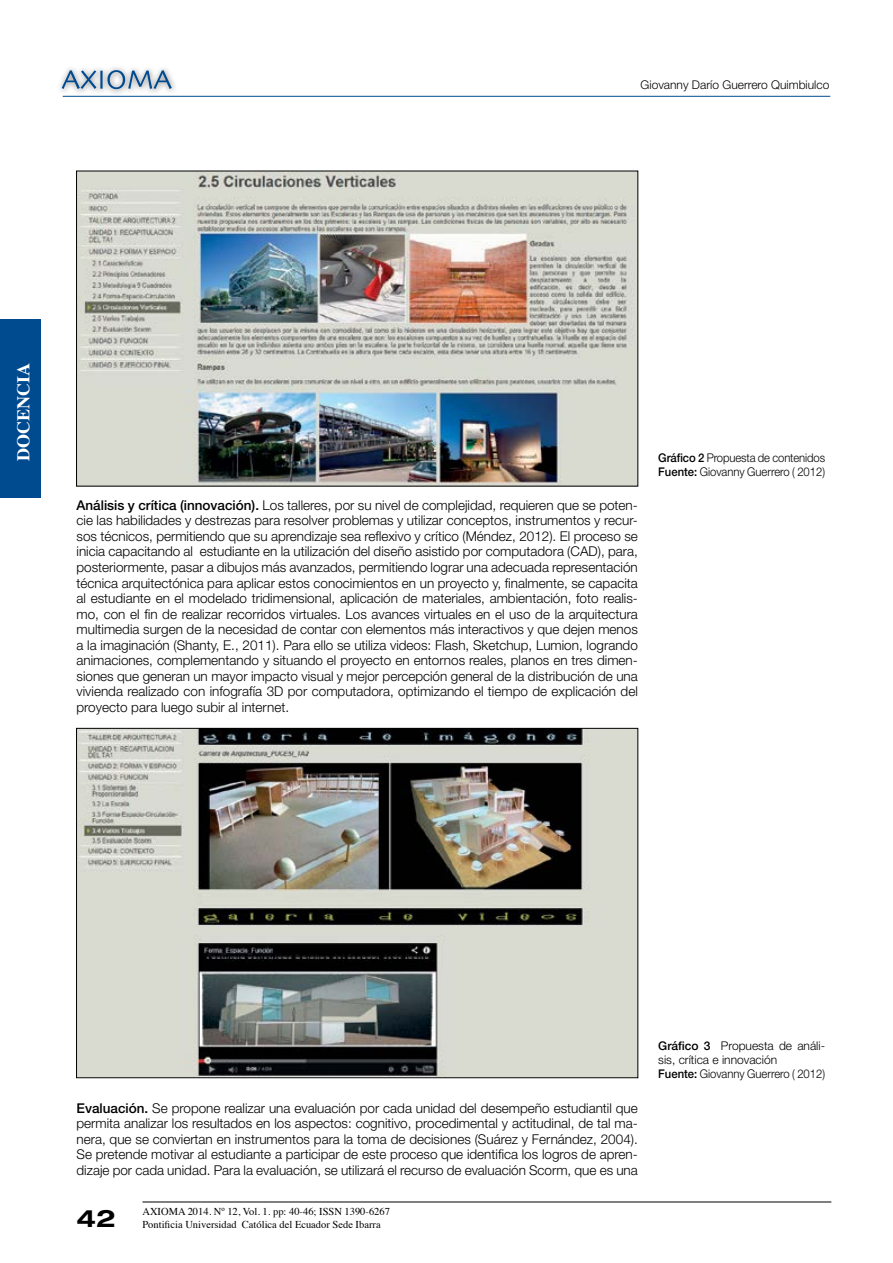
<style>
.page{position:relative;width:893px;height:1263px;background:#fff}
.page>*{position:absolute;margin:0;border:0;box-sizing:border-box;transform-origin:0 0}
.t1{font:700 expanded 24px "Helvetica Neue";color:#000}
.t2{font:700 18px "Times";color:#fff}
.t3{font:300 13.5px/15.5px "Helvetica Neue";color:#000;text-align:justify}
.t4{font:300 12px/13.8px "Helvetica Neue";color:#000}
.t5{font:300 12px/13.8px "Helvetica Neue";color:#000;scale:.94 1}
.t6{font:10.5px/12.6px "Times";color:#000}
.s1{font-weight:500}
</style>
<div class="page">
<div style="left:0;top:319px;width:40px;height:178px;background:#004a8f"></div>
<hr style="left:142px;top:1201px;width:689px;height:1px;background:#000">
<div style="left:56px;top:65px;width:122px;height:31px;background:#000;opacity:.51"></div>
<svg style="left:62px;top:70px;width:110px;height:19px;background:#a4b8ca"></svg>
<hr style="left:63px;top:96px;width:767px;height:1px;background:#004a8f">
<img style="left:78px;top:730px;width:558px;height:346px">
<img style="left:78px;top:173px;width:558px;height:311px">
<p class="t4" style="left:641px;top:77px;width:190px">Giovanny Darío Guerrero Quimbiulco</p>
<h2 class="t2" style="left:6px;top:461px;width:99px;rotate:-90deg">DOCENCIA</h2>
<p class="t3" style="left:77px;top:497px;width:563px"><span class="s1">Análisis y crítica (innovación).</span> Los talleres, por su nivel de complejidad, requieren que se poten&shy;cie las habilidades y destrezas para resolver problemas y utilizar conceptos, instrumentos y recur&shy;sos técnicos, permitiendo que su aprendizaje sea reflexivo y crítico (Méndez, 2012). El proceso se inicia capacitando al estudiante en la utilización del diseño asistido por computadora (CAD), para, posteriormente, pasar a dibujos más avanzados, permitiendo lograr una adecuada representación técnica arquitectónica para aplicar estos conocimientos en un proyecto y, finalmente, se capacita al estudiante en el modelado tridimensional, aplicación de materiales, ambientación, foto realis&shy;mo, con el fin de realizar recorridos virtuales. Los avances virtuales en el uso de la arquitectura multimedia surgen de la necesidad de contar con elementos más interactivos y que dejen menos a la imaginación (Shanty, E., 2011). Para ello se utiliza videos: Flash, Sketchup, Lumion, logrando animaciones, complementando y situando el proyecto en entornos reales, planos en tres dimen&shy;siones que generan un mayor impacto visual y mejor percepción general de la distribución de una vivienda realizado con infografía 3D por computadora, optimizando el tiempo de explicación del proyecto para luego subir al internet.</p>
<p class="t5" style="left:658px;top:451px;width:179px"><span class="s1">Gráfico 2</span> Propuesta de contenidos<br><span class="s1">Fuente:</span> Giovanny Guerrero ( 2012)</p>
<p class="t3" style="left:77px;top:1100px;width:563px"><span class="s1">Evaluación.</span> Se propone realizar una evaluación por cada unidad del desempeño estudiantil que permita analizar los resultados en los aspectos: cognitivo, procedimental y actitudinal, de tal ma&shy;nera, que se conviertan en instrumentos para la toma de decisiones (Suárez y Fernández, 2004).<br>Se pretende motivar al estudiante a participar de este proceso que identifica los logros de apren&shy;dizaje por cada unidad. Para la evaluación, se utilizará el recurso de evaluación Scorm, que es una</p>
<h1 class="t1" style="left:77px;top:1203px;width:41px">42</h1>
<p class="t6" style="left:142px;top:1204px;width:249px">AXIOMA 2014. Nº 12, Vol. 1. pp: 40-46; ISSN 1390-6267<br>Pontificia Universidad Católica del Ecuador Sede Ibarra</p>
<p class="t4" style="left:658px;top:1039px;width:168px"><span class="s1">Gráfico 3</span> Propuesta de análi&shy;sis, crítica e innovación<br><span class="s1">Fuente:</span> Giovanny Guerrero ( 2012)</p>
</div>
